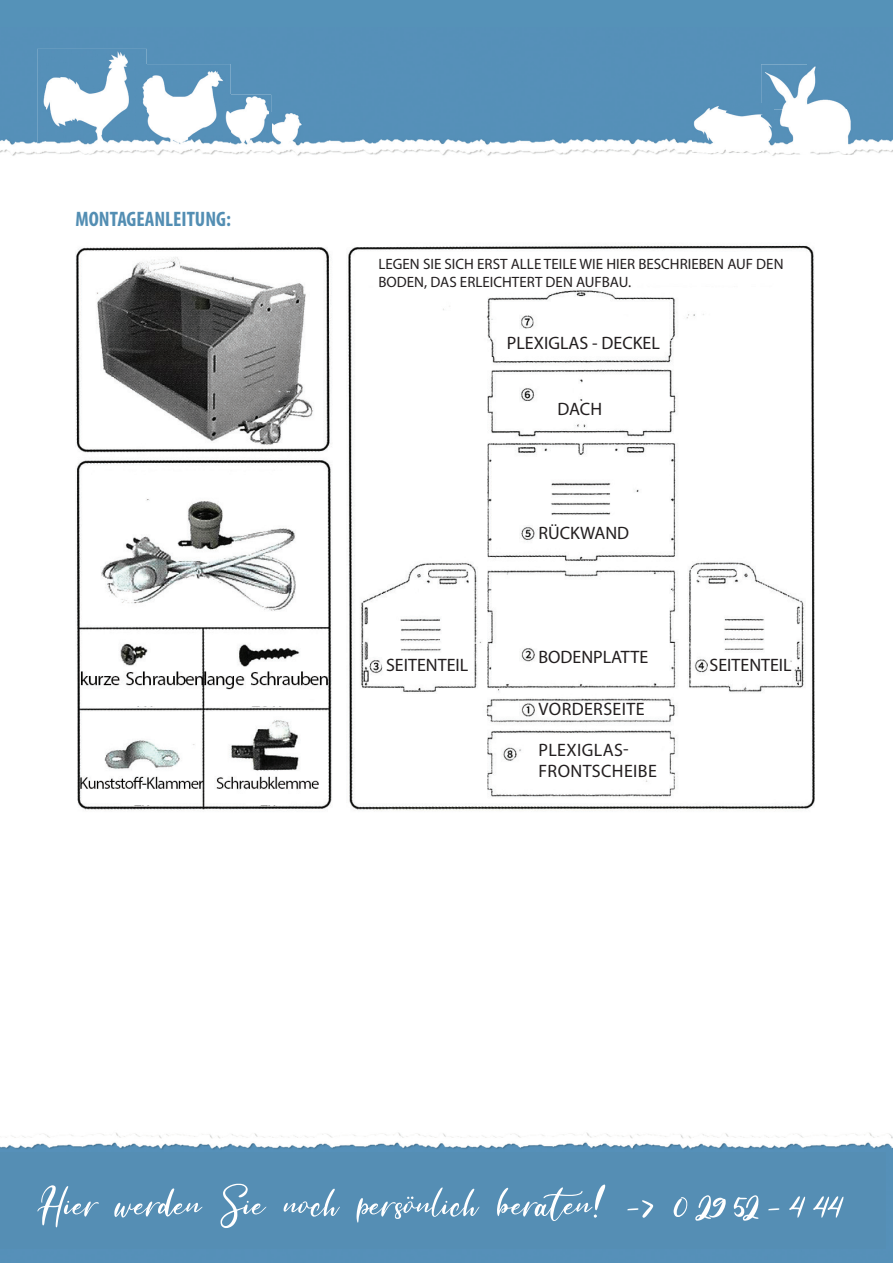
<style>
.page{position:relative;width:893px;height:1263px;background:#fff}
.page>*{position:absolute;margin:0;border:0;box-sizing:border-box;transform-origin:0 0}
.t1{font:75px "High Class";color:#fff}
.t2{font:700 condensed 21px "Myriad Pro";color:#538eb3}
.t3{font:18px "Myriad Pro";color:#231f20}
.t4{font:18px/21.6px "Myriad Pro";letter-spacing:.02em;color:#231f20}
.t5{font:15px/18px "Myriad Pro";color:#231f20}
</style>
<div class="page">
<img style="left:0;top:26px;width:893px;height:1237px">
<div style="left:0;top:1152px;width:886px;height:97px;background:#558eb4"></div>
<img style="left:37px;top:49px;width:110px;height:105px">
<img style="left:134px;top:64px;width:97px;height:85px">
<img style="left:224px;top:95px;width:47px;height:56px">
<img style="left:224px;top:95px;width:7px;height:54px">
<img style="left:269px;top:112px;width:35px;height:37px">
<div style="left:0;top:0;width:893px;height:26px;background:#5592b8"></div>
<img style="left:761px;top:64px;width:93px;height:91px">
<img style="left:692px;top:104px;width:82px;height:49px">
<img style="left:75px;top:240px;width:773px;height:576px">
<div style="left:121px;top:691px;width:42px;height:15px;background:#fff"></div>
<div style="left:247px;top:691px;width:41px;height:15px;background:#fff"></div>
<div style="left:247px;top:790px;width:41px;height:15px;background:#fff"></div>
<div style="left:121px;top:790px;width:42px;height:15px;background:#fff"></div>
<h2 class="t2" style="left:75px;top:206px;width:157px">MONTAGEANLEITUNG:</h2>
<p class="t5" style="left:378px;top:255px;width:407px">LEGEN SIE SICH ERST ALLE TEILE WIE HIER BESCHRIEBEN AUF DEN<br>BODEN, DAS ERLEICHTERT DEN AUFBAU.</p>
<p class="t3" style="left:507px;top:332px;width:155px">PLEXIGLAS - DECKEL</p>
<p class="t3" style="left:557px;top:398px;width:46px">DACH</p>
<p class="t3" style="left:538px;top:522px;width:92px">RÜCKWAND</p>
<p class="t3" style="left:538px;top:646px;width:111px">BODENPLATTE</p>
<p class="t3" style="left:386px;top:654px;width:84px">SEITENTEIL</p>
<p class="t3" style="left:709px;top:654px;width:84px">SEITENTEIL</p>
<p class="t4" style="left:538px;top:698px;width:108px">VORDERSEITE</p>
<p class="t4" style="left:538px;top:739px;width:120px">PLEXIGLAS-<br>FRONTSCHEIBE</p>
<h1 class="t1" style="left:37px;top:1161px;width:807px">Hier werden Sie noch persönlich beraten! -&gt; 0 29 52 - 4 44</h1>
</div>
